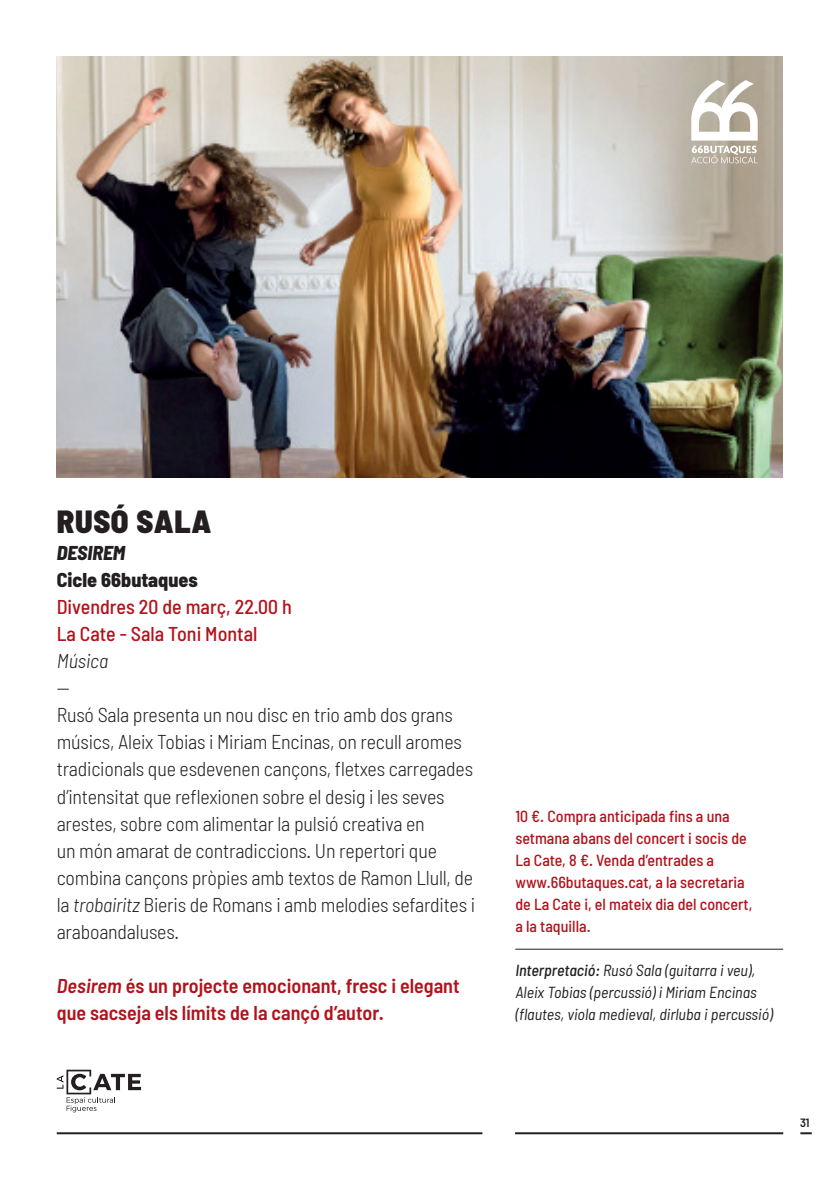
<style>
.page{position:relative;width:840px;height:1191px;background:#fff}
.page>*{position:absolute;margin:0;border:0;box-sizing:border-box;transform-origin:0 0}
.t1{font:900 semi-condensed 32px "Barlow";letter-spacing:.02em;color:#231f20}
.t2{font:300 semi-condensed 20px/27px "Barlow";letter-spacing:-.01em;color:#231f20}
.t3{font:600 semi-condensed 20px/27px "Barlow";color:#b0131c}
.t4{font:500 semi-condensed 20px/27px "Barlow";color:#b0131c}
.t5{font:800 semi-condensed 20px "Barlow";color:#231f20}
.t6{font:italic 800 semi-condensed 20px "Barlow";color:#231f20}
.t7{font:italic 300 semi-condensed 20px "Barlow";color:#231f20}
.t8{font:500 semi-condensed 16px/22px "Barlow";color:#b0131c}
.t9{font:italic semi-condensed 16px/22px "Barlow";color:#231f20}
.t10{font:600 semi-condensed 12px "Barlow";color:#231f20}
.s1{font-style:italic}
.s2{font-weight:500}
</style>
<div class="page">
<hr style="left:514px;top:1132px;width:268px;height:2px;background:#231f20">
<hr style="left:57px;top:1132px;width:425px;height:2px;background:#231f20">
<svg style="left:800px;top:1132px;width:11px;height:2px"></svg>
<hr style="left:515px;top:948px;width:267px;height:1px;background:#231f20">
<img style="left:57px;top:57px;width:725px;height:420px">
<svg style="left:57px;top:1069px;width:84px;height:43px"></svg>
<svg style="left:691px;top:80px;width:66px;height:83px"></svg>
<h1 class="t1" style="left:57px;top:502px;width:156px">RUSÓ SALA</h1>
<p class="t6" style="left:57px;top:541px;width:70px">DESIREM</p>
<p class="t5" style="left:57px;top:568px;width:142px">Cicle 66butaques</p>
<p class="t4" style="left:57px;top:593px;width:236px">Divendres 20 de març, 22.00 h<br>La Cate - Sala Toni Montal</p>
<p class="t7" style="left:57px;top:649px;width:53px">Música</p>
<p class="t2" style="left:57px;top:674px;width:419px">—<br>Rusó Sala presenta un nou disc en trio amb dos grans músics, Aleix Tobias i Miriam Encinas, on recull aromes tradicionals que esdevenen cançons, fletxes carregades d’intensitat que reflexionen sobre el desig i les seves arestes, sobre com alimentar la pulsió creativa en<br>un món amarat de contradiccions. Un repertori que combina cançons pròpies amb textos de Ramon Llull, de la <span class="s1">trobairitz</span> Bieris de Romans i amb melodies sefardites i araboandaluses.</p>
<p class="t3" style="left:57px;top:971px;width:404px"><span class="s1">Desirem</span> és un projecte emocionant, fresc i elegant que sacseja els límits de la cançó d’autor.</p>
<p class="t8" style="left:515px;top:805px;width:238px">10 €. Compra anticipada fins a una setmana abans del concert i socis de<br>La Cate, 8 €. Venda d’entrades a www.66butaques.cat, a la secretaria de La Cate i, el mateix dia del concert, a la taquilla.</p>
<p class="t9" style="left:515px;top:959px;width:259px"><span class="s2">Interpretació:</span> Rusó Sala (guitarra i veu),<br>Aleix Tobias (percussió) i Miriam Encinas (flautes, viola medieval, dirluba i percussió)</p>
<p class="t10" style="left:799px;top:1115px;width:11px">31</p>
</div>
